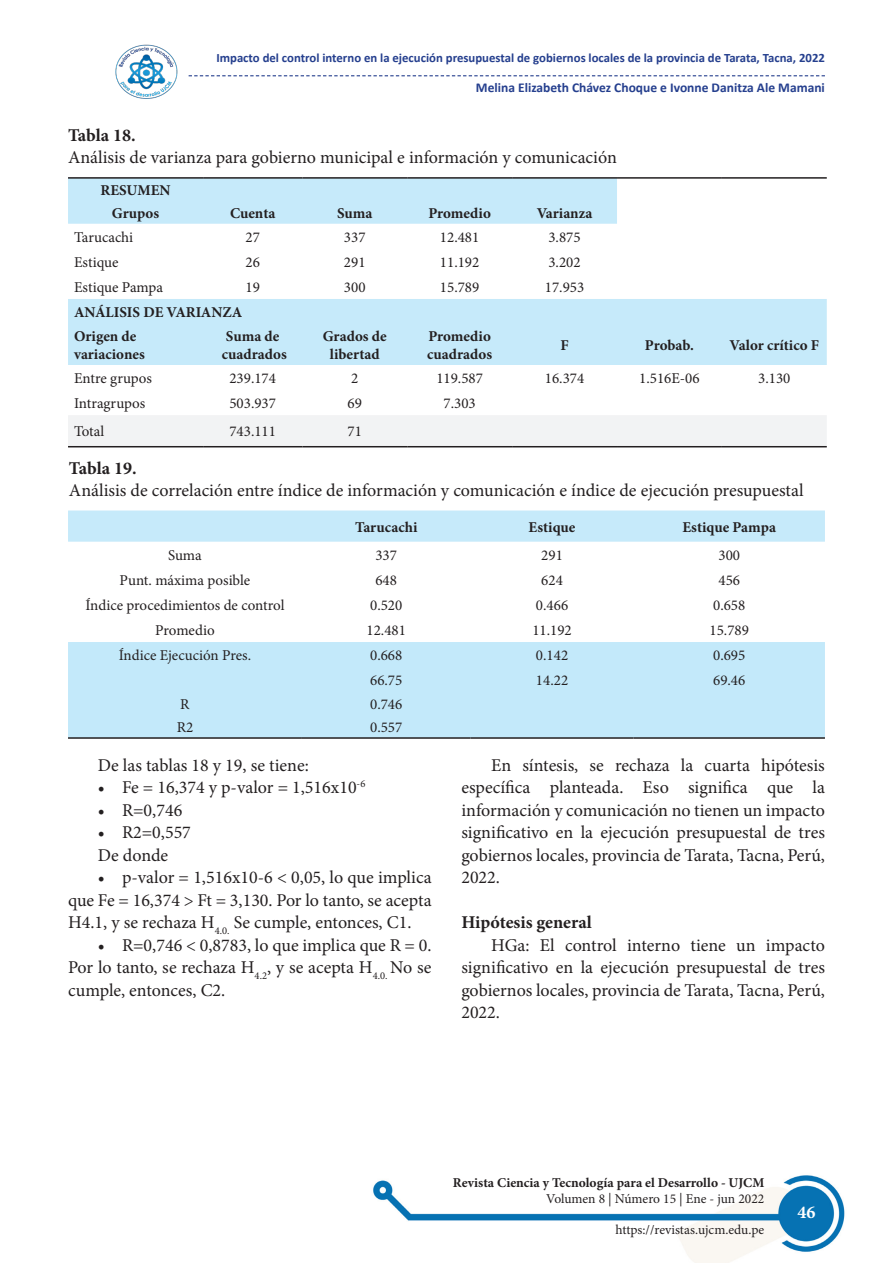
<style>
.page{position:relative;width:893px;height:1263px;background:#fff}
.page>*{position:absolute;margin:0;border:0;box-sizing:border-box;transform-origin:0 0}
.t1{font:18px/22.5px "Minion Pro";color:#231f20;text-align:justify}
.t2{font:700 18px "Minion Pro";letter-spacing:-.005em;color:#231f20}
.t3{font:700 18px "Minion Pro";color:#fff}
.t4{font:15px "Minion Pro";color:#231f20}
.t5{font:700 15px/18px "Minion Pro";color:#231f20}
.t6{font:13.5px "Minion Pro";color:#231f20}
.t7{font:700 13.5px "Calibri";color:#253f8e}
.t8{font:700 13.5px "Minion Pro";color:#231f20}
.t9{font:700 12.75px "Calibri";color:#253f8e}
</style>
<div class="page">
<img style="left:68px;top:75px;width:777px;height:1188px">
<svg style="left:189px;top:75px;width:636px;height:1px"></svg>
<img style="left:113px;top:44px;width:66px;height:57px">
<svg style="left:68px;top:179px;width:759px;height:186px;fill:#c6eafa"></svg>
<svg style="left:617px;top:179px;width:210px;height:45px"></svg>
<div style="left:68px;top:415px;width:759px;height:31px;background:#f2f3f4"></div>
<hr style="left:68px;top:177px;width:135px;height:2px;background:#231f20">
<hr style="left:203px;top:177px;width:99px;height:2px;background:#231f20">
<hr style="left:302px;top:177px;width:105px;height:2px;background:#231f20">
<hr style="left:407px;top:177px;width:105px;height:2px;background:#231f20">
<hr style="left:512px;top:177px;width:105px;height:2px;background:#231f20">
<hr style="left:617px;top:177px;width:105px;height:2px;background:#231f20">
<hr style="left:722px;top:177px;width:105px;height:2px;background:#231f20">
<hr style="left:68px;top:446px;width:135px;height:1px;background:#231f20">
<hr style="left:203px;top:446px;width:99px;height:1px;background:#231f20">
<hr style="left:302px;top:446px;width:105px;height:1px;background:#231f20">
<hr style="left:407px;top:446px;width:105px;height:1px;background:#231f20">
<hr style="left:512px;top:446px;width:105px;height:1px;background:#231f20">
<hr style="left:617px;top:446px;width:105px;height:1px;background:#231f20">
<hr style="left:722px;top:446px;width:105px;height:1px;background:#231f20">
<div style="left:68px;top:510px;width:757px;height:32px;background:#c6eafa"></div>
<div style="left:68px;top:642px;width:757px;height:95px;background:#c3e9fa"></div>
<hr style="left:68px;top:737px;width:234px;height:2px;background:#231f20">
<hr style="left:302px;top:737px;width:169px;height:2px;background:#231f20">
<hr style="left:471px;top:737px;width:163px;height:2px;background:#231f20">
<hr style="left:634px;top:737px;width:191px;height:2px;background:#231f20">
<p class="t9" style="left:216px;top:49px;width:610px">Impacto del control interno en la ejecución presupuestal de gobiernos locales de la provincia de Tarata, Tacna, 2022</p>
<p class="t7" style="left:476px;top:78px;width:351px">Melina Elizabeth Chávez Choque e Ivonne Danitza Ale Mamani</p>
<p class="t2" style="left:68px;top:122px;width:69px">Tabla 18.</p>
<p class="t1" style="left:68px;top:146px;width:550px">Análisis de varianza para gobierno municipal e información y comunicación</p>
<p class="t5" style="left:101px;top:181px;width:71px">RESUMEN</p>
<p class="t5" style="left:112px;top:204px;width:49px">Grupos</p>
<p class="t5" style="left:230px;top:204px;width:47px">Cuenta</p>
<p class="t5" style="left:337px;top:204px;width:37px">Suma</p>
<p class="t5" style="left:428px;top:204px;width:64px">Promedio</p>
<p class="t5" style="left:537px;top:204px;width:57px">Varianza</p>
<p class="t4" style="left:74px;top:227px;width:61px">Tarucachi</p>
<p class="t4" style="left:246px;top:227px;width:16px">27</p>
<p class="t4" style="left:344px;top:227px;width:23px">337</p>
<p class="t4" style="left:440px;top:227px;width:41px">12.481</p>
<p class="t4" style="left:548px;top:227px;width:34px">3.875</p>
<p class="t4" style="left:74px;top:252px;width:46px">Estique</p>
<p class="t4" style="left:246px;top:252px;width:16px">26</p>
<p class="t4" style="left:344px;top:252px;width:23px">291</p>
<p class="t4" style="left:440px;top:252px;width:41px">11.192</p>
<p class="t4" style="left:548px;top:252px;width:34px">3.202</p>
<p class="t4" style="left:74px;top:277px;width:91px">Estique Pampa</p>
<p class="t4" style="left:246px;top:277px;width:16px">19</p>
<p class="t4" style="left:344px;top:277px;width:23px">300</p>
<p class="t4" style="left:440px;top:277px;width:41px">15.789</p>
<p class="t4" style="left:545px;top:277px;width:41px">17.953</p>
<p class="t5" style="left:74px;top:303px;width:170px">ANÁLISIS DE VARIANZA</p>
<p class="t5" style="left:74px;top:327px;width:72px">Origen de variaciones</p>
<p class="t5" style="left:226px;top:327px;width:55px">Suma de</p>
<p class="t5" style="left:323px;top:327px;width:65px">Grados de</p>
<p class="t5" style="left:330px;top:345px;width:51px">libertad</p>
<p class="t5" style="left:427px;top:327px;width:67px">Promedio cuadrados</p>
<p class="t5" style="left:560px;top:336px;width:10px">F</p>
<p class="t5" style="left:645px;top:336px;width:51px">Probab.</p>
<p class="t5" style="left:729px;top:336px;width:91px">Valor crítico F</p>
<p class="t5" style="left:222px;top:345px;width:67px">cuadrados</p>
<p class="t4" style="left:74px;top:368px;width:79px">Entre grupos</p>
<p class="t4" style="left:229px;top:368px;width:48px">239.174</p>
<p class="t4" style="left:351px;top:368px;width:9px">2</p>
<p class="t4" style="left:436px;top:368px;width:48px">119.587</p>
<p class="t4" style="left:545px;top:368px;width:41px">16.374</p>
<p class="t4" style="left:639px;top:368px;width:62px">1.516E-06</p>
<p class="t4" style="left:758px;top:368px;width:34px">3.130</p>
<p class="t4" style="left:74px;top:393px;width:73px">Intragrupos</p>
<p class="t4" style="left:229px;top:393px;width:48px">503.937</p>
<p class="t4" style="left:348px;top:393px;width:16px">69</p>
<p class="t4" style="left:444px;top:393px;width:34px">7.303</p>
<p class="t4" style="left:74px;top:422px;width:32px">Total</p>
<p class="t4" style="left:229px;top:422px;width:48px">743.111</p>
<p class="t4" style="left:348px;top:422px;width:16px">71</p>
<p class="t2" style="left:69px;top:455px;width:69px">Tabla 19.</p>
<p class="t1" style="left:69px;top:479px;width:736px">Análisis de correlación entre índice de información y comunicación e índice de ejecución presupuestal</p>
<p class="t5" style="left:355px;top:518px;width:64px">Tarucachi</p>
<p class="t5" style="left:529px;top:518px;width:48px">Estique</p>
<p class="t5" style="left:682px;top:518px;width:95px">Estique Pampa</p>
<p class="t4" style="left:168px;top:545px;width:35px">Suma</p>
<p class="t4" style="left:375px;top:545px;width:23px">337</p>
<p class="t4" style="left:541px;top:545px;width:23px">291</p>
<p class="t4" style="left:718px;top:545px;width:23px">300</p>
<p class="t4" style="left:120px;top:570px;width:132px">Punt. máxima posible</p>
<p class="t4" style="left:375px;top:570px;width:23px">648</p>
<p class="t4" style="left:541px;top:570px;width:23px">624</p>
<p class="t4" style="left:718px;top:570px;width:23px">456</p>
<p class="t4" style="left:85px;top:595px;width:201px">Índice procedimientos de control</p>
<p class="t4" style="left:370px;top:595px;width:34px">0.520</p>
<p class="t4" style="left:536px;top:595px;width:34px">0.466</p>
<p class="t4" style="left:713px;top:595px;width:34px">0.658</p>
<p class="t4" style="left:155px;top:620px;width:61px">Promedio</p>
<p class="t4" style="left:367px;top:620px;width:41px">12.481</p>
<p class="t4" style="left:532px;top:620px;width:41px">11.192</p>
<p class="t4" style="left:710px;top:620px;width:41px">15.789</p>
<p class="t4" style="left:119px;top:645px;width:134px">Índice Ejecución Pres.</p>
<p class="t4" style="left:370px;top:645px;width:34px">0.668</p>
<p class="t4" style="left:536px;top:645px;width:34px">0.142</p>
<p class="t4" style="left:713px;top:645px;width:34px">0.695</p>
<p class="t4" style="left:370px;top:670px;width:34px">66.75</p>
<p class="t4" style="left:536px;top:670px;width:34px">14.22</p>
<p class="t4" style="left:713px;top:670px;width:34px">69.46</p>
<p class="t4" style="left:180px;top:694px;width:11px">R</p>
<p class="t4" style="left:370px;top:694px;width:34px">0.746</p>
<p class="t4" style="left:177px;top:717px;width:18px">R2</p>
<p class="t4" style="left:370px;top:717px;width:34px">0.557</p>
<p class="t1" style="left:98px;top:754px;width:212px">De las tablas 18 y 19, se tiene:</p>
<p class="t1" style="left:98px;top:776px;width:269px">• Fe = 16,374 y p-valor = 1,516x10<sup>-6</sup></p>
<p class="t1" style="left:98px;top:799px;width:86px">• R=0,746</p>
<p class="t1" style="left:98px;top:821px;width:95px">• R2=0,557</p>
<p class="t1" style="left:98px;top:844px;width:72px">De donde</p>
<p class="t1" style="left:68px;top:866px;width:365px;text-indent:30px">• p-valor = 1,516x10-6 &lt; 0,05, lo que implica que Fe = 16,374 &gt; Ft = 3,130. Por lo tanto, se acepta H4.1, y se rechaza H<sub>4.0.</sub> Se cumple, entonces, C1.</p>
<p class="t1" style="left:68px;top:934px;width:365px;text-indent:30px">• R=0,746 &lt; 0,8783, lo que implica que R = 0.<br>Por lo tanto, se rechaza H<sub>4.2</sub>, y se acepta H<sub>4.0.</sub> No se cumple, entonces, C2.</p>
<p class="t1" style="left:461px;top:754px;width:365px;text-indent:30px">En síntesis, se rechaza la cuarta hipótesis específica planteada. Eso significa que la información y comunicación no tienen un impacto significativo en la ejecución presupuestal de tres gobiernos locales, provincia de Tarata, Tacna, Perú, 2022.</p>
<p class="t2" style="left:461px;top:910px;width:132px">Hipótesis general</p>
<p class="t1" style="left:461px;top:934px;width:365px;text-indent:30px">HGa: El control interno tiene un impacto significativo en la ejecución presupuestal de tres gobiernos locales, provincia de Tarata, Tacna, Perú, 2022.</p>
<p class="t8" style="left:453px;top:1173px;width:313px">Revista Ciencia y Tecnología para el Desarrollo - UJCM</p>
<p class="t6" style="left:546px;top:1189px;width:220px">Volumen 8 | Número 15 | Ene - jun 2022</p>
<p class="t6" style="left:616px;top:1220px;width:150px">https://revistas.ujcm.edu.pe</p>
<p class="t3" style="left:797px;top:1199px;width:19px">46</p>
</div>
